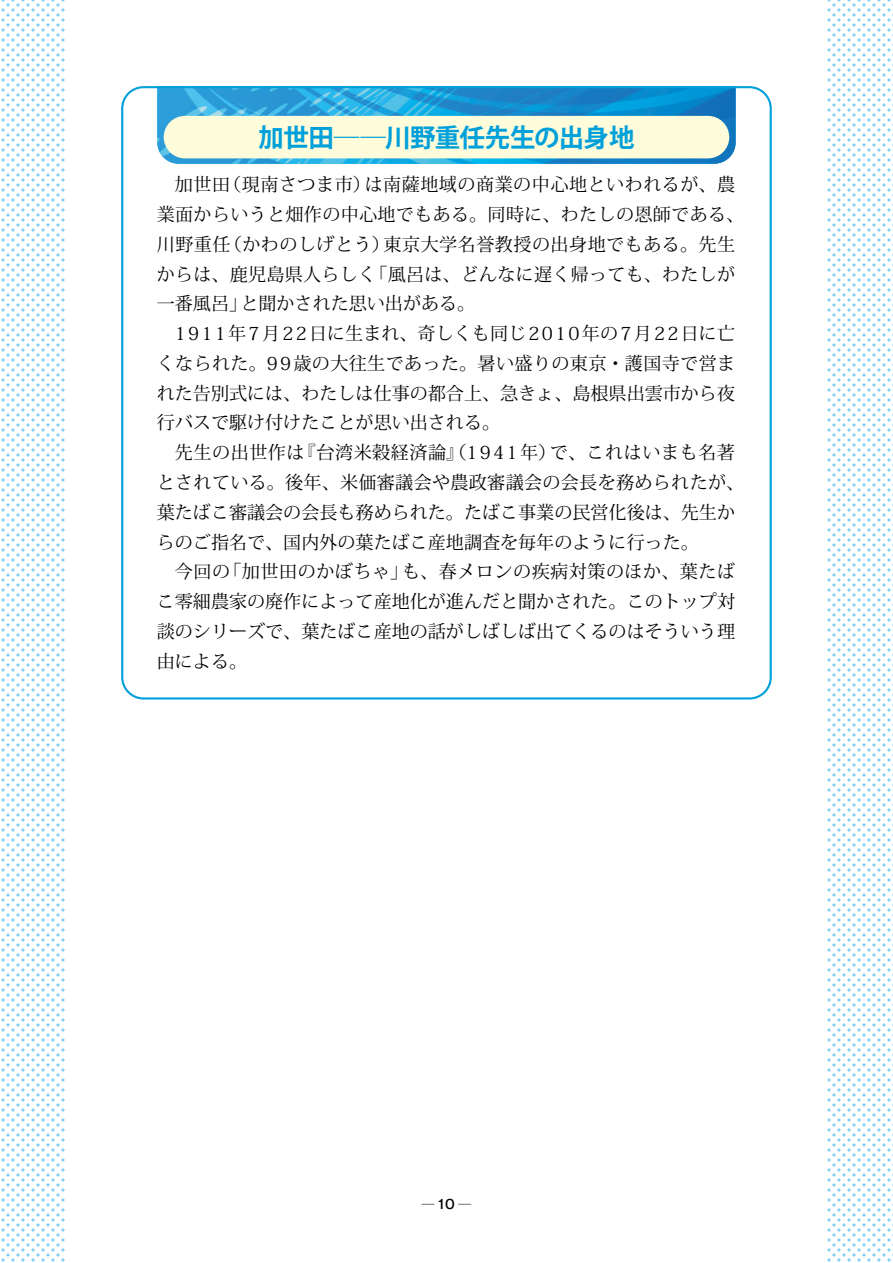
<style>
.page{position:relative;width:893px;height:1263px;background:#fff}
.page>*{position:absolute;margin:0;border:0;box-sizing:border-box;transform-origin:0 0}
.t1{font:700 25.5px "Koz Go Pro";letter-spacing:-.02em;color:#00a0da}
.t2{font:18px/29.7px "Koz Min Pro";letter-spacing:.005em;color:#000}
.t3{font:500 12.75px "Gothic MB101 Pro";color:#000}
</style>
<div class="page">
<svg style="left:1px;top:0;width:64px;height:1262px"></svg>
<svg style="left:827px;top:0;width:66px;height:1262px"></svg>
<img style="left:157px;top:89px;width:579px;height:75px">
<div style="left:164px;top:116px;width:565px;height:42px;background:#fffcdb;border-radius:21px"></div>
<h1 class="t1" style="left:258px;top:121px;width:378px">加世田――川野重任先生の出身地</h1>
<p class="t2" style="left:157px;top:169px;width:589px;text-indent:18px">加世田（現南さつま市）は南薩地域の商業の中心地といわれるが、農業面からいうと畑作の中心地でもある。同時に、わたしの恩師である、川野重任（かわのしげとう）東京大学名誉教授の出身地でもある。先生からは、鹿児島県人らしく「風呂は、どんなに遅く帰っても、わたしが一番風呂」と聞かされた思い出がある。</p>
<p class="t2" style="left:157px;top:318px;width:580px;text-align:justify;text-indent:18px">1911年7月22日に生まれ、奇しくも同じ2010年の7月22日に亡くなられた。99歳の大往生であった。暑い盛りの東京・護国寺で営まれた告別式には、わたしは仕事の都合上、急きょ、島根県出雲市から夜行バスで駆け付けたことが思い出される。</p>
<p class="t2" style="left:157px;top:437px;width:589px;text-indent:18px">先生の出世作は『台湾米穀経済論』（1941年）で、これはいまも名著とされている。後年、米価審議会や農政審議会の会長を務められたが、葉たばこ審議会の会長も務められた。たばこ事業の民営化後は、先生からのご指名で、国内外の葉たばこ産地調査を毎年のように行った。</p>
<p class="t2" style="left:157px;top:556px;width:580px;text-align:justify;text-indent:18px">今回の「加世田のかぼちゃ」も、春メロンの疾病対策のほか、葉たばこ零細農家の廃作によって産地化が進んだと聞かされた。このトップ対談のシリーズで、葉たばこ産地の話がしばしば出てくるのはそういう理由による。</p>
<p class="t3" style="left:422px;top:1194px;width:51px">─10 ─</p>
</div>
